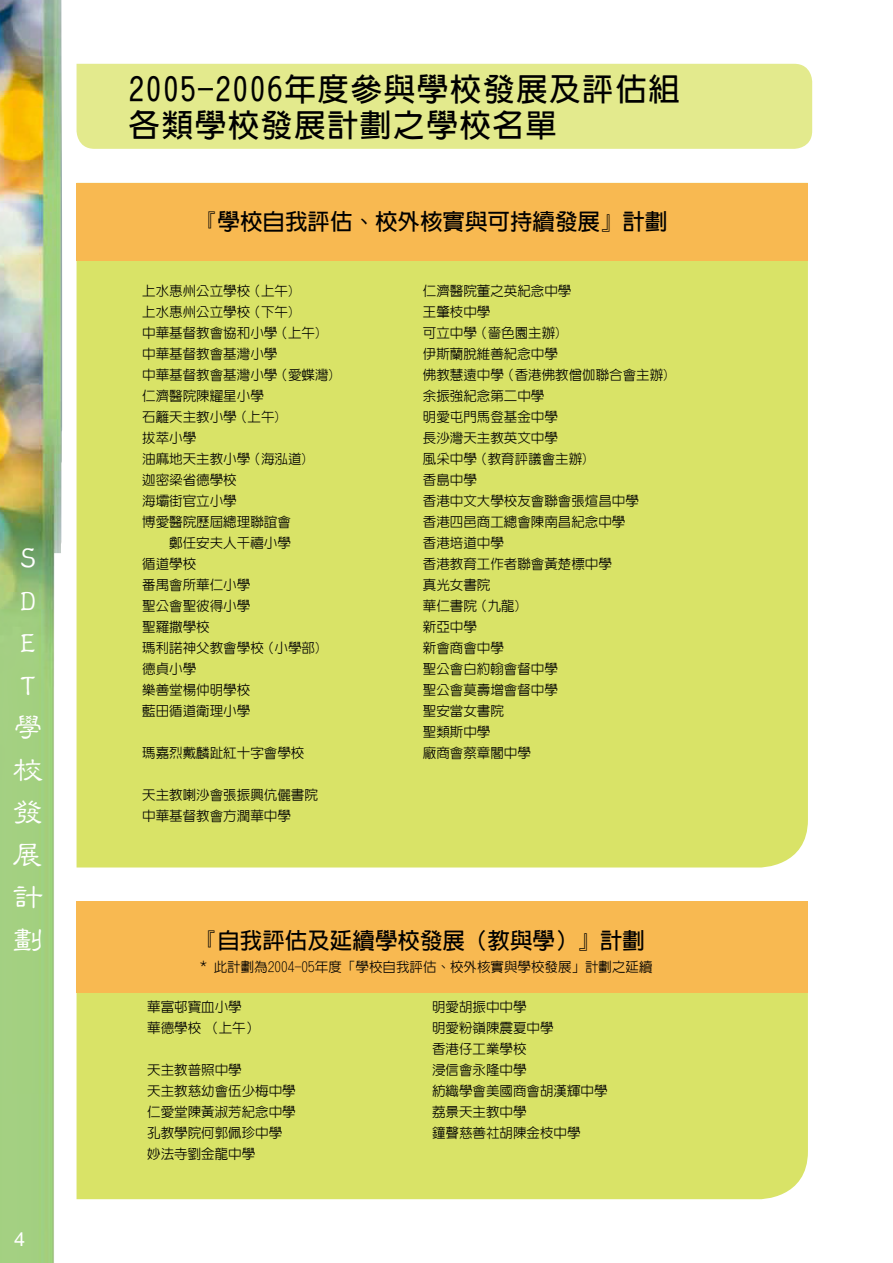
<style>
.page{position:relative;width:893px;height:1263px;background:#fff}
.page>*{position:absolute;margin:0;border:0;box-sizing:border-box;transform-origin:0 0}
.t1{font:700 31.5px/36px "AR New Hei B5 HK";letter-spacing:.05em;color:#000}
.t2{font:500 31.5px/42.6px "AR Li Shu B5 HK";color:#fff}
.t3{font:700 22.5px "AR New Hei B5 HK";color:#000}
.t4{font:700 22.5px "AR Hei B5 HK";color:#000}
.t5{font:500 13.5px/21px "AR New Hei B5 HK";color:#000}
</style>
<div class="page">
<img style="left:0;top:0;width:62px;height:1263px">
<div style="left:77px;top:64px;width:735px;height:85px;background:#e3ea8d"></div>
<div style="left:77px;top:261px;width:731px;height:606px;background:#d9e367"></div>
<div style="left:77px;top:183px;width:731px;height:78px;background:#f8b951"></div>
<div style="left:77px;top:992px;width:731px;height:207px;background:#d9e367"></div>
<div style="left:77px;top:901px;width:731px;height:91px;background:#f8b951"></div>
<svg style="left:15px;top:1232px;width:9px;height:14px"></svg>
<h1 class="t2" style="left:12px;top:536px;width:32px">S<br>D<br>E<br>T學校發展計劃</h1>
<h1 class="t1" style="left:129px;top:71px;width:553px">2005-2006年度參與學校發展及評估組各類學校發展計劃之學校名單</h1>
<h2 class="t3" style="left:195px;top:210px;width:474px">『學校自我評估、校外核實與可持續發展』計劃</h2>
<p class="t5" style="left:142px;top:280px;width:154px">上水惠州公立學校（上午)</p>
<p class="t5" style="left:423px;top:280px;width:150px">仁濟醫院董之英紀念中學</p>
<p class="t5" style="left:142px;top:302px;width:154px">上水惠州公立學校（下午)</p>
<p class="t5" style="left:423px;top:302px;width:69px">王肇枝中學</p>
<p class="t5" style="left:142px;top:323px;width:181px">中華基督教會協和小學（上午)</p>
<p class="t5" style="left:423px;top:323px;width:141px">可立中學（嗇色園主辦)</p>
<p class="t5" style="left:142px;top:344px;width:136px">中華基督教會基灣小學</p>
<p class="t5" style="left:423px;top:344px;width:136px">伊斯蘭脫維善紀念中學</p>
<p class="t5" style="left:142px;top:365px;width:195px">中華基督教會基灣小學（愛蝶灣)</p>
<p class="t5" style="left:423px;top:365px;width:249px">佛教慧遠中學（香港佛教僧伽聯合會主辦)</p>
<p class="t5" style="left:142px;top:386px;width:123px">仁濟醫院陳耀星小學</p>
<p class="t5" style="left:423px;top:386px;width:123px">余振強紀念第二中學</p>
<p class="t5" style="left:142px;top:407px;width:141px">石籬天主教小學（上午)</p>
<p class="t5" style="left:423px;top:407px;width:136px">明愛屯門馬登基金中學</p>
<p class="t5" style="left:142px;top:428px;width:55px">拔萃小學</p>
<p class="t5" style="left:423px;top:428px;width:136px">長沙灣天主教英文中學</p>
<p class="t5" style="left:142px;top:449px;width:168px">油麻地天主教小學（海泓道)</p>
<p class="t5" style="left:423px;top:449px;width:168px">風采中學（教育評議會主辦)</p>
<p class="t5" style="left:142px;top:470px;width:96px">迦密梁省德學校</p>
<p class="t5" style="left:423px;top:470px;width:55px">香島中學</p>
<p class="t5" style="left:142px;top:491px;width:96px">海壩街官立小學</p>
<p class="t5" style="left:423px;top:491px;width:217px">香港中文大學校友會聯會張煊昌中學</p>
<p class="t5" style="left:142px;top:512px;width:150px">博愛醫院歷屆總理聯誼會</p>
<p class="t5" style="left:423px;top:512px;width:204px">香港四邑商工總會陳南昌紀念中學</p>
<p class="t5" style="left:169px;top:533px;width:123px">鄭任安夫人千禧小學</p>
<p class="t5" style="left:423px;top:533px;width:82px">香港培道中學</p>
<p class="t5" style="left:142px;top:554px;width:55px">循道學校</p>
<p class="t5" style="left:423px;top:554px;width:190px">香港教育工作者聯會黃楚標中學</p>
<p class="t5" style="left:142px;top:575px;width:109px">番禺會所華仁小學</p>
<p class="t5" style="left:423px;top:575px;width:69px">真光女書院</p>
<p class="t5" style="left:142px;top:596px;width:109px">聖公會聖彼得小學</p>
<p class="t5" style="left:423px;top:596px;width:100px">華仁書院（九龍)</p>
<p class="t5" style="left:142px;top:617px;width:69px">聖羅撒學校</p>
<p class="t5" style="left:423px;top:617px;width:55px">新亞中學</p>
<p class="t5" style="left:142px;top:638px;width:181px">瑪利諾神父教會學校（小學部)</p>
<p class="t5" style="left:423px;top:638px;width:82px">新會商會中學</p>
<p class="t5" style="left:142px;top:659px;width:55px">德貞小學</p>
<p class="t5" style="left:423px;top:659px;width:136px">聖公會白約翰會督中學</p>
<p class="t5" style="left:142px;top:680px;width:109px">樂善堂楊仲明學校</p>
<p class="t5" style="left:423px;top:680px;width:136px">聖公會莫壽增會督中學</p>
<p class="t5" style="left:142px;top:701px;width:109px">藍田循道衛理小學</p>
<p class="t5" style="left:423px;top:701px;width:82px">聖安當女書院聖類斯中學</p>
<p class="t5" style="left:142px;top:743px;width:163px">瑪嘉烈戴麟趾紅十字會學校</p>
<p class="t5" style="left:423px;top:743px;width:109px">廠商會蔡章閣中學</p>
<p class="t5" style="left:142px;top:785px;width:177px">天主教喇沙會張振興伉儷書院中華基督教會方潤華中學</p>
<h2 class="t4" style="left:195px;top:929px;width:452px">『自我評估及延續學校發展（教與學）』計劃</h2>
<p class="t5" style="left:200px;top:957px;width:454px">* 此計劃為2004-05年度「學校自我評估、校外核實與學校發展」計劃之延續</p>
<p class="t5" style="left:147px;top:996px;width:96px">華富邨寶血小學</p>
<p class="t5" style="left:432px;top:996px;width:96px">明愛胡振中中學</p>
<p class="t5" style="left:147px;top:1017px;width:114px">華德學校 （上午）</p>
<p class="t5" style="left:432px;top:1017px;width:123px">明愛粉嶺陳震夏中學香港仔工業學校</p>
<p class="t5" style="left:147px;top:1059px;width:96px">天主教普照中學</p>
<p class="t5" style="left:432px;top:1059px;width:96px">浸信會永隆中學</p>
<p class="t5" style="left:147px;top:1080px;width:150px">天主教慈幼會伍少梅中學</p>
<p class="t5" style="left:432px;top:1080px;width:177px">紡織學會美國商會胡漢輝中學</p>
<p class="t5" style="left:147px;top:1101px;width:150px">仁愛堂陳黃淑芳紀念中學</p>
<p class="t5" style="left:432px;top:1101px;width:96px">荔景天主教中學</p>
<p class="t5" style="left:147px;top:1122px;width:136px">孔教學院何郭佩珍中學</p>
<p class="t5" style="left:432px;top:1122px;width:150px">鐘聲慈善社胡陳金枝中學</p>
<p class="t5" style="left:147px;top:1143px;width:109px">妙法寺劉金龍中學</p>
</div>
